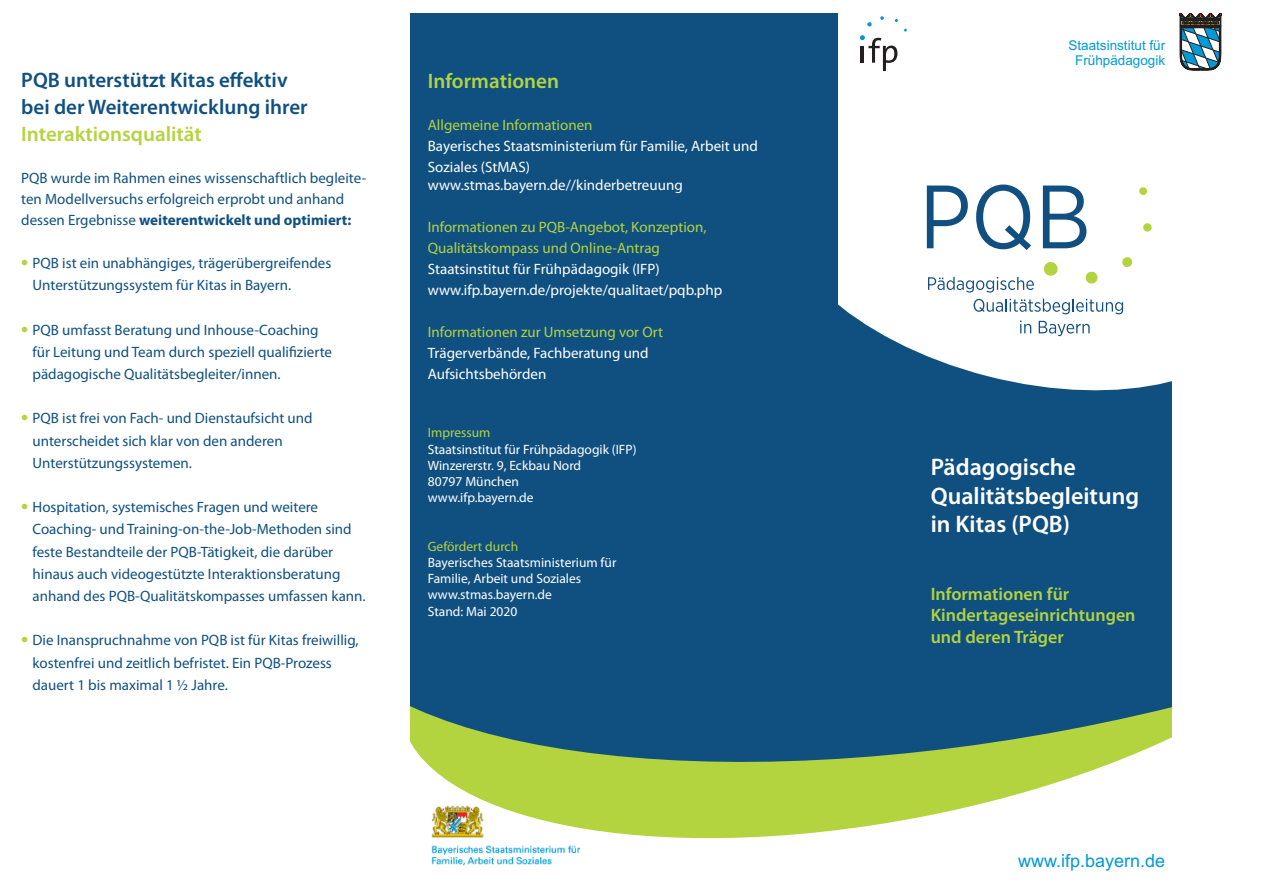
<style>
.page{position:relative;width:1263px;height:893px;background:#fff}
.page>*{position:absolute;margin:0;border:0;box-sizing:border-box;transform-origin:0 0}
.t1{font:600 24px/28.8px "Myriad Pro";color:#fff}
.t2{font:600 21px/26.7px "Myriad Pro";color:#105081}
.t3{font:600 21px "Myriad Pro";color:#b3d33f}
.t4{font:600 18px/21.6px "Myriad Pro";color:#b3d33f}
.t5{font:18px "Arial";color:#009ad6}
.t6{font:15px/22.2px "Myriad Pro";color:#105081}
.t7{font:15px/21px "Myriad Pro";color:#fff}
.t8{font:15px/21px "Myriad Pro";color:#b3d33f}
.t9{font:13.5px/16.2px "Myriad Pro";color:#fff}
.t10{font:13.5px/15px "Arial";color:#009ad6;text-align:center}
.t11{font:13.5px "Myriad Pro";color:#b3d33f}
.s1{font-weight:700}
.s2{font-weight:700;font-size:21px;color:#b3d33f}
</style>
<div class="page">
<svg style="left:1179px;top:13px;width:43px;height:57px"></svg>
<svg style="left:860px;top:35px;width:37px;height:36px"></svg>
<svg style="left:867px;top:22px;width:5px;height:5px"></svg>
<svg style="left:880px;top:16px;width:4px;height:4px"></svg>
<svg style="left:431px;top:804px;width:549px;height:62px"></svg>
<svg style="left:410px;top:410px;width:762px;height:394px;fill:#105081"></svg>
<svg style="left:838px;top:184px;width:334px;height:226px"></svg>
<svg style="left:927px;top:186px;width:41px;height:62px"></svg>
<svg style="left:976px;top:185px;width:55px;height:65px"></svg>
<svg style="left:1043px;top:186px;width:43px;height:62px"></svg>
<svg style="left:928px;top:277px;width:106px;height:16px"></svg>
<svg style="left:974px;top:299px;width:149px;height:15px"></svg>
<svg style="left:1020px;top:321px;width:11px;height:12px"></svg>
<svg style="left:1039px;top:321px;width:51px;height:15px"></svg>
<svg style="left:1043px;top:262px;width:15px;height:15px"></svg>
<svg style="left:1085px;top:271px;width:13px;height:13px"></svg>
<svg style="left:1142px;top:223px;width:10px;height:9px"></svg>
<svg style="left:1121px;top:256px;width:12px;height:12px"></svg>
<svg style="left:1139px;top:187px;width:8px;height:8px"></svg>
<div style="left:410px;top:13px;width:428px;height:637px;background:#105081"></div>
<h2 class="t2" style="left:21px;top:69px;width:288px">PQB unterstützt Kitas effektiv bei der Weiterentwicklung ihrer</h2>
<h2 class="t3" style="left:21px;top:126px;width:182px">Interaktionsqualität</h2>
<p class="t6" style="left:21px;top:168px;width:347px;line-height:21px">PQB wurde im Rahmen eines wissenschaftlich begleite&shy;ten Modellversuchs erfolgreich erprobt und anhand dessen Ergebnisse <span class="s1">weiterentwickelt und optimiert:</span></p>
<p class="t6" style="left:33px;top:253px;width:300px;text-indent:-11px"><span class="s2">•</span> PQB ist ein unabhängiges, trägerübergreifendes<br>Unterstützungssystem für Kitas in Bayern.</p>
<p class="t6" style="left:33px;top:320px;width:301px;text-indent:-11px"><span class="s2">•</span> PQB umfasst Beratung und Inhouse-Coaching für Leitung und Team durch speziell qualifizierte pädagogische Qualitätsbegleiter/innen.</p>
<p class="t6" style="left:33px;top:408px;width:281px;text-indent:-11px"><span class="s2">•</span> PQB ist frei von Fach- und Dienstaufsicht und unterscheidet sich klar von den anderen<br>Unterstützungssystemen.</p>
<p class="t6" style="left:33px;top:497px;width:335px;text-indent:-11px"><span class="s2">•</span> Hospitation, systemisches Fragen und weitere Coaching- und Training-on-the-Job-Methoden sind feste Bestandteile der PQB-Tätigkeit, die darüber hinaus auch videogestützte Interaktionsberatung anhand des PQB-Qualitätskompasses umfassen kann.</p>
<p class="t6" style="left:33px;top:630px;width:328px;text-indent:-11px"><span class="s2">•</span> Die Inanspruchnahme von PQB ist für Kitas freiwillig, kostenfrei und zeitlich befristet. Ein PQB-Prozess dauert 1 bis maximal 1 ½ Jahre.</p>
<h2 class="t3" style="left:428px;top:73px;width:133px">Informationen</h2>
<p class="t8" style="left:428px;top:115px;width:166px">Allgemeine Informationen</p>
<p class="t7" style="left:428px;top:136px;width:332px">Bayerisches Staatsministerium für Familie, Arbeit und<br>Soziales (StMAS)</p>
<p class="t7" style="left:428px;top:175px;width:256px">www.stmas.bayern.de//kinderbetreuung</p>
<p class="t8" style="left:428px;top:217px;width:280px">Informationen zu PQB-Angebot, Konzeption,<br>Qualitätskompass und Online-Antrag</p>
<p class="t7" style="left:428px;top:259px;width:296px">Staatsinstitut für Frühpädagogik (IFP) www.ifp.bayern.de/projekte/qualitaet/pqb.php</p>
<p class="t8" style="left:428px;top:322px;width:237px">Informationen zur Umsetzung vor Ort</p>
<p class="t7" style="left:428px;top:343px;width:222px">Trägerverbände, Fachberatung und<br>Aufsichtsbehörden</p>
<p class="t11" style="left:428px;top:428px;width:64px">Impressum</p>
<p class="t9" style="left:428px;top:442px;width:210px">Staatsinstitut für Frühpädagogik (IFP)<br>Winzererstr. 9, Eckbau Nord<br>80797 München<br>www.ifp.bayern.de</p>
<p class="t11" style="left:428px;top:541px;width:92px">Gefördert durch</p>
<p class="t9" style="left:428px;top:555px;width:190px">Bayerisches Staatsministerium für<br>Familie, Arbeit und Soziales www.stmas.bayern.de<br>Stand: Mai 2020</p>
<p class="t10" style="left:1068px;top:37px;width:98px">Staatsinstitut für<br>Frühpädagogik</p>
<h1 class="t1" style="left:931px;top:454px;width:210px">Pädagogische<br>Qualitätsbegleitung in Kitas (PQB)</h1>
<p class="t4" style="left:931px;top:584px;width:206px">Informationen für<br>Kindertageseinrichtungen und deren Träger</p>
<p class="t5" style="left:1018px;top:851px;width:149px">www.ifp.bayern.de</p>
</div>
